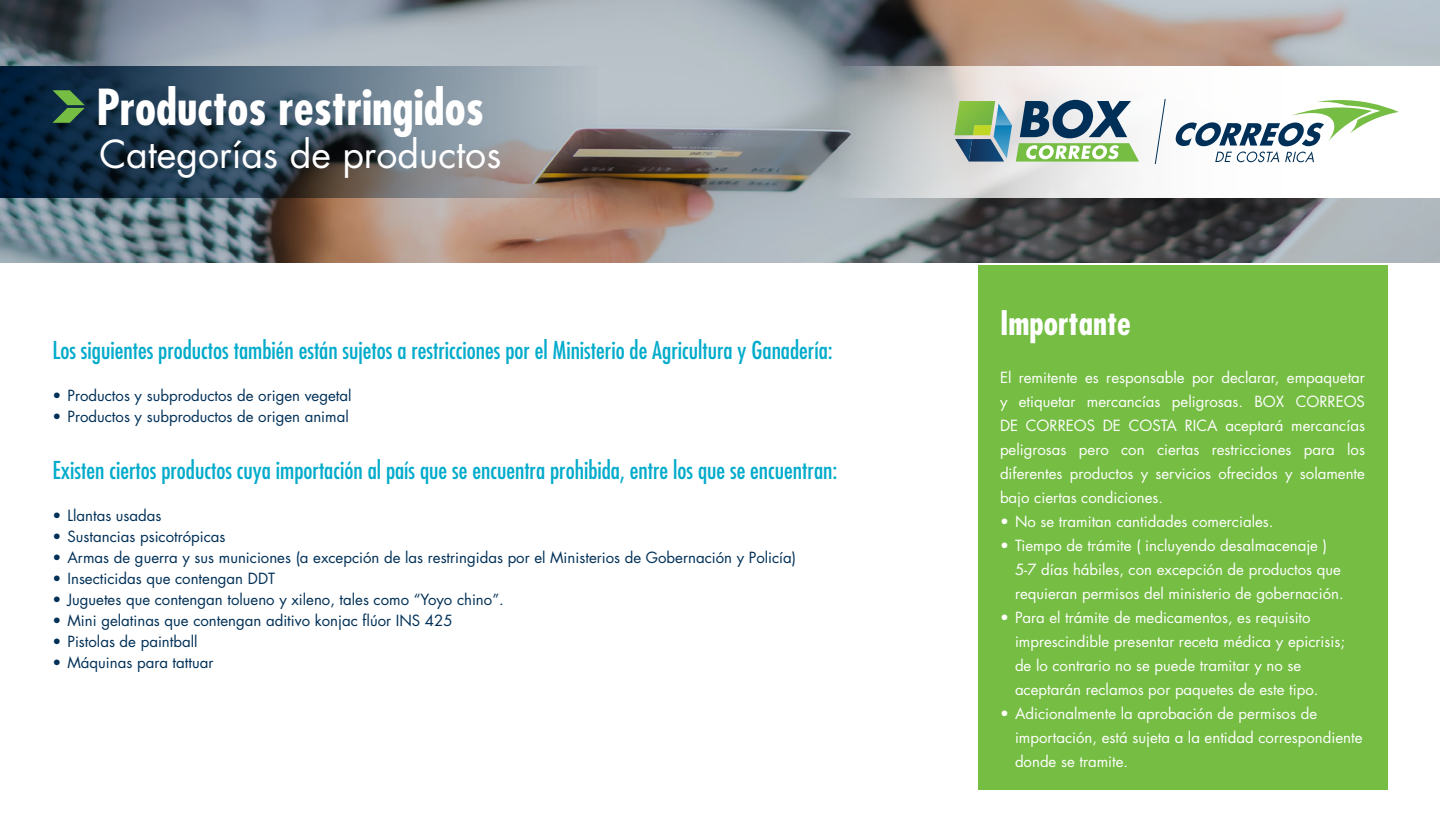
<style>
.page{position:relative;width:1440px;height:840px;background:#fff}
.page>*{position:absolute;margin:0;border:0;box-sizing:border-box;transform-origin:0 0}
.t1{font:700 condensed 48.3px "Futura Std";color:#fff}
.t2{font:37.5px "Futura Std";color:#fff}
.importante{font:700 condensed 33px "Futura Std";color:#fff}
.explicacion{font:condensed 24px "Futura Std";color:#02abcb}
.txt_caja_verde{font:15px/24px "Futura Std";color:#fff}
.t3{font:15px "Futura Std";color:#003057}
</style>
<div class="page">
<img style="left:0;top:0;width:1440px;height:262px">
<svg style="left:833px;top:66px;width:607px;height:131px"></svg>
<svg style="left:0;top:66px;width:598px;height:131px;background:#4e5e6c"></svg>
<svg style="left:52px;top:90px;width:33px;height:33px"></svg>
<svg style="left:954px;top:100px;width:185px;height:62px"></svg>
<svg style="left:1175px;top:100px;width:224px;height:62px"></svg>
<svg style="left:1154px;top:98px;width:12px;height:67px"></svg>
<div style="left:978px;top:266px;width:410px;height:524px;background:#75bd43"></div>
<h1 class="t1" style="left:96px;top:77px;width:389px">Productos restringidos</h1>
<h2 class="t2" style="left:99px;top:130px;width:403px">Categorías de productos</h2>
<p class="explicacion" style="left:52px;top:335px;width:782px">Los siguientes productos también están sujetos a restricciones por el Ministerio de Agricultura y Ganadería:</p>
<p class="t3" style="left:52px;top:386px;width:301px">• Productos y subproductos de origen vegetal</p>
<p class="t3" style="left:52px;top:407px;width:298px">• Productos y subproductos de origen animal</p>
<p class="explicacion" style="left:52px;top:455px;width:786px">Existen ciertos productos cuya importación al país que se encuentra prohibida, entre los que se encuentran:</p>
<p class="t3" style="left:52px;top:506px;width:111px">• Llantas usadas</p>
<p class="t3" style="left:52px;top:527px;width:175px">• Sustancias psicotrópicas</p>
<p class="t3" style="left:52px;top:548px;width:745px">• Armas de guerra y sus municiones (a excepción de las restringidas por el Ministerios de Gobernación y Policía)</p>
<p class="t3" style="left:52px;top:569px;width:224px">• Insecticidas que contengan DDT</p>
<p class="t3" style="left:52px;top:590px;width:453px">• Juguetes que contengan tolueno y xileno, tales como “Yoyo chino”.</p>
<p class="t3" style="left:52px;top:611px;width:402px">• Mini gelatinas que contengan aditivo konjac flúor INS 425</p>
<p class="t3" style="left:52px;top:632px;width:147px">• Pistolas de paintball</p>
<p class="t3" style="left:52px;top:653px;width:162px">• Máquinas para tattuar</p>
<p class="importante" style="left:1000px;top:302px;width:132px">Importante</p>
<p class="txt_caja_verde" style="left:1000px;top:365px;width:367px;text-align:justify">El remitente es responsable por declarar, empaquetar y etiquetar mercancías peligrosas. BOX CORREOS DE CORREOS DE COSTA RICA aceptará mercancías peligrosas pero con ciertas restricciones para los diferentes productos y servicios ofrecidos y solamente bajo ciertas condiciones.</p>
<p class="txt_caja_verde" style="left:1000px;top:509px;width:275px">• No se tramitan cantidades comerciales.</p>
<p class="txt_caja_verde" style="left:1015px;top:533px;width:330px;text-indent:-15px">• Tiempo de trámite ( incluyendo desalmacenaje )<br>5-7 días hábiles, con excepción de productos que requieran permisos del ministerio de gobernación.</p>
<p class="txt_caja_verde" style="left:1015px;top:605px;width:331px;text-indent:-15px">• Para el trámite de medicamentos, es requisito imprescindible presentar receta médica y epicrisis; de lo contrario no se puede tramitar y no se aceptarán reclamos por paquetes de este tipo.</p>
<p class="txt_caja_verde" style="left:1015px;top:701px;width:349px;text-indent:-15px">• Adicionalmente la aprobación de permisos de importación, está sujeta a la entidad correspondiente donde se tramite.</p>
</div>
